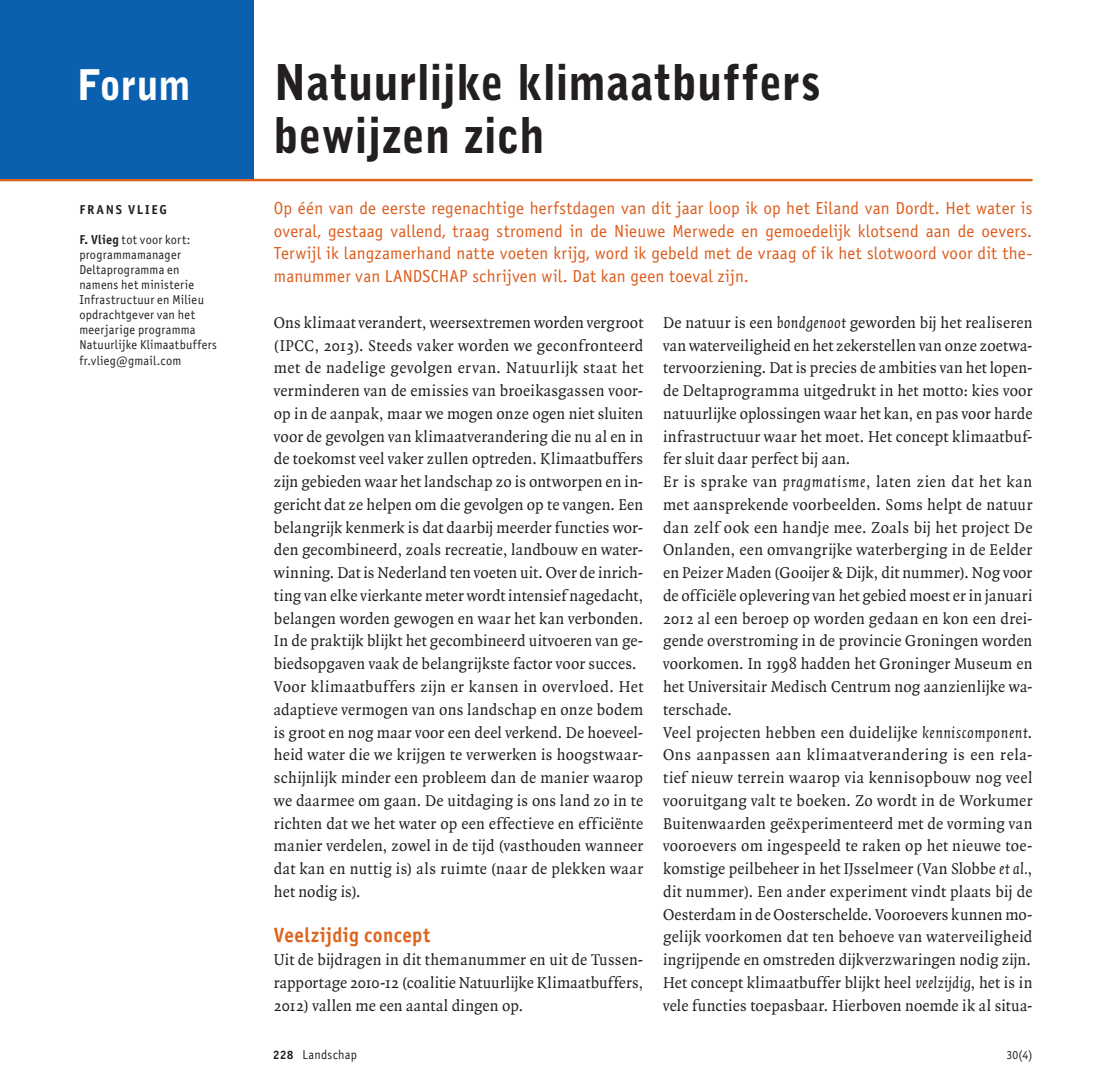
<style>
.page{position:relative;width:1112px;height:1092px;background:#fff}
.page>*{position:absolute;margin:0;border:0;box-sizing:border-box;transform-origin:0 0}
.Hoofdkop{font:900 49px/52.5px "Bell Gothic";letter-spacing:.005em;color:#231f20;scale:.92 1}
.Hoofdkop-2{font:900 42px "Bell Gothic";letter-spacing:.005em;color:#fff;scale:.92 1}
.Tussenkop_1{font:20.65px "Officina Sans Bold ITC";letter-spacing:.025em;color:#dc641c;scale:.92 1}
.Lead{font:17.5px/22.8px "Officina Sans ITC";letter-spacing:.01em;color:#db5c1c;text-align:justify}
.PLATTE_TEKST{font:16.8px/22.8px "Quadraat";letter-spacing:.015em;color:#231f20;text-align:justify;scale:.96 1}
.Figuur{font:12.95px/15px "Officina Sans ITC";letter-spacing:.02em;color:#231f20;scale:.95 1}
.Auteurs{font:12.95px "Officina Sans Bold ITC";letter-spacing:.125em;color:#231f20}
.t1{font:12.25px "Officina Sans ITC";color:#231f20;scale:.96 1}
.s1{font-family:"Officina Sans Bold ITC"}
.s2{font-style:italic}
.s3{font-family:"Officina Sans Bold ITC";font-size:12.25px}
</style>
<div class="page">
<hr style="left:0;top:179px;width:1032px;height:2px;background:#dc641c">
<div style="left:0;top:0;width:254px;height:179px;background:#0a60ae"></div>
<p class="Hoofdkop-2" style="left:77px;top:61px;width:124px">Forum</p>
<p class="Auteurs" style="left:79px;top:201px;width:89px">FRANS VLIEG</p>
<p class="Figuur" style="left:79px;top:232px;width:146px"><span class="s1">F. Vlieg</span> tot voor kort: programmamanager<br>Deltaprogramma en namens het ministerie<br>Infrastructuur en Milieu opdrachtgever van het meerjarige programma<br>Natuurlijke Klimaatbuffers</p>
<p class="Figuur" style="left:79px;top:353px;width:109px">fr.vlieg@gmail.com</p>
<p class="Hoofdkop" style="left:274px;top:57px;width:596px">Natuurlijke klimaatbuffers bewijzen zich</p>
<p class="Lead" style="left:274px;top:197px;width:759px">Op één van de eerste regenachtige herfstdagen van dit jaar loop ik op het Eiland van Dordt. Het water is overal, gestaag vallend, traag stromend in de Nieuwe Merwede en gemoedelijk klotsend aan de oevers.<br>Terwijl ik langzamerhand natte voeten krijg, word ik gebeld met de vraag of ik het slotwoord voor dit the&shy;manummer van LANDSCHAP schrijven wil. Dat kan geen toeval zijn.</p>
<p class="PLATTE_TEKST" style="left:274px;top:311px;width:386px">Ons klimaat verandert, weersextremen worden vergroot (IPCC, 2013). Steeds vaker worden we geconfronteerd met de nadelige gevolgen ervan. Natuurlijk staat het verminderen van de emissies van broeikasgassen voor&shy;op in de aanpak, maar we mogen onze ogen niet sluiten voor de gevolgen van klimaatverandering die nu al en in de toekomst veel vaker zullen optreden. Klimaatbuffers zijn gebieden waar het landschap zo is ontworpen en in&shy;gericht dat ze helpen om die gevolgen op te vangen. Een belangrijk kenmerk is dat daarbij meerder functies wor&shy;den gecombineerd, zoals recreatie, landbouw en water&shy;winning. Dat is Nederland ten voeten uit. Over de inrich&shy;ting van elke vierkante meter wordt intensief nagedacht, belangen worden gewogen en waar het kan verbonden.<br>In de praktijk blijkt het gecombineerd uitvoeren van ge&shy;biedsopgaven vaak de belangrijkste factor voor succes.</p>
<p class="PLATTE_TEKST" style="left:274px;top:675px;width:386px">Voor klimaatbuffers zijn er kansen in overvloed. Het adaptieve vermogen van ons landschap en onze bodem is groot en nog maar voor een deel verkend. De hoeveel&shy;heid water die we krijgen te verwerken is hoogstwaar&shy;schijnlijk minder een probleem dan de manier waarop we daarmee om gaan. De uitdaging is ons land zo in te richten dat we het water op een effectieve en efficiënte manier verdelen, zowel in de tijd (vasthouden wanneer dat kan en nuttig is) als ruimte (naar de plekken waar het nodig is).</p>
<p class="Tussenkop_1" style="left:274px;top:922px;width:171px">Veelzijdig concept</p>
<p class="PLATTE_TEKST" style="left:274px;top:948px;width:386px">Uit de bijdragen in dit themanummer en uit de Tussen&shy;rapportage 2010-12 (coalitie Natuurlijke Klimaatbuffers, 2012) vallen me een aantal dingen op.</p>
<p class="PLATTE_TEKST" style="left:663px;top:311px;width:386px">De natuur is een <span class="s2">bondgenoot</span> geworden bij het realiseren van waterveiligheid en het zekerstellen van onze zoetwa&shy;tervoorziening. Dat is precies de ambities van het lopen&shy;de Deltaprogramma uitgedrukt in het motto: kies voor natuurlijke oplossingen waar het kan, en pas voor harde infrastructuur waar het moet. Het concept klimaatbuf&shy;fer sluit daar perfect bij aan.</p>
<p class="PLATTE_TEKST" style="left:663px;top:471px;width:386px">Er is sprake van <span class="s2">pragmatisme</span>, laten zien dat het kan met aansprekende voorbeelden. Soms helpt de natuur dan zelf ook een handje mee. Zoals bij het project De Onlanden, een omvangrijke waterberging in de Eelder en Peizer Maden (Gooijer &amp; Dijk, dit nummer). Nog voor de officiële oplevering van het gebied moest er in januari 2012 al een beroep op worden gedaan en kon een drei&shy;gende overstroming in de provincie Groningen worden voorkomen. In 1998 hadden het Groninger Museum en het Universitair Medisch Centrum nog aanzienlijke wa&shy;terschade.</p>
<p class="PLATTE_TEKST" style="left:663px;top:721px;width:386px">Veel projecten hebben een duidelijke <span class="s2">kenniscomponent</span>.<br>Ons aanpassen aan klimaatverandering is een rela&shy;tief nieuw terrein waarop via kennisopbouw nog veel vooruitgang valt te boeken. Zo wordt in de Workumer Buitenwaarden geëxperimenteerd met de vorming van vooroevers om ingespeeld te raken op het nieuwe toe&shy;komstige peilbeheer in het IJsselmeer (Van Slobbe <span class="s2">et al.</span>, dit nummer). Een ander experiment vindt plaats bij de Oesterdam in de Oosterschelde. Vooroevers kunnen mo&shy;gelijk voorkomen dat ten behoeve van waterveiligheid ingrijpende en omstreden dijkverzwaringen nodig zijn.</p>
<p class="PLATTE_TEKST" style="left:663px;top:971px;width:386px">Het concept klimaatbuffer blijkt heel <span class="s2">veelzijdig</span>, het is in vele functies toepasbaar. Hierboven noemde ik al situa-</p>
<p class="Figuur" style="left:273px;top:1047px;width:90px"><span class="s3">228</span> Landschap</p>
<p class="t1" style="left:1006px;top:1047px;width:29px">30(4)</p>
</div>
